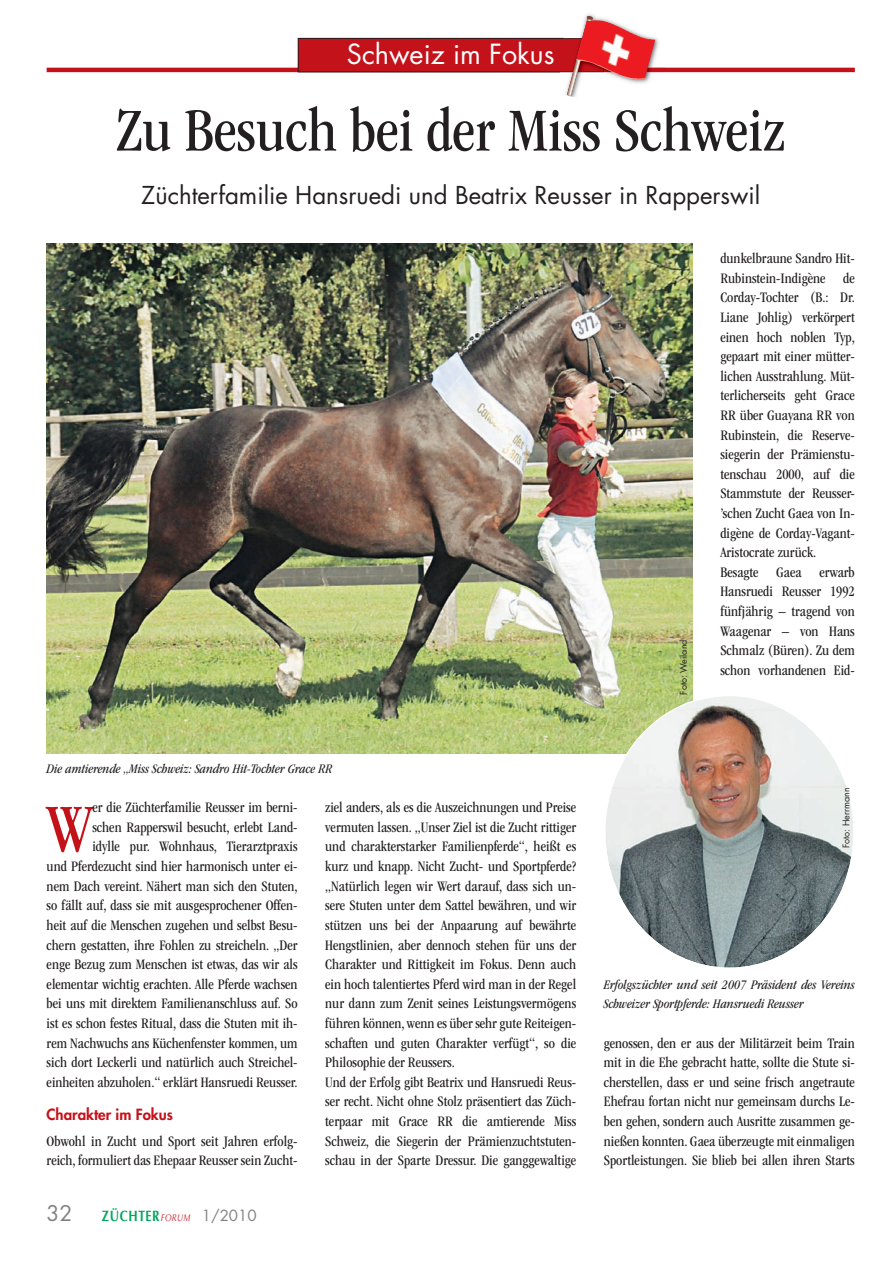
<style>
.page{position:relative;width:893px;height:1263px;background:#fff}
.page>*{position:absolute;margin:0;border:0;box-sizing:border-box;transform-origin:0 0}
.t1{font:condensed 70.8px "ITC Garamond Std";color:#c4121a}
.t2{font:condensed 63px "ITC Garamond Std";color:#231f20}
.t3{font:27px "Futura Std";color:#fff}
.t4{font:24px "Futura Std";color:#231f20}
.t5{font:21px "Futura Std";color:#808285}
.t6{font:condensed 15px/19.6px "ITC Garamond Std";color:#231f20}
.t7{font:700 15px "Optima LT Std";letter-spacing:.05em;color:#00a65d;scale:.8 1}
.t8{font:800 15px "Futura Std";color:#c4121a}
.t9{font:italic condensed 13.5px/19.6px "ITC Garamond Std";color:#231f20}
.t10{font:9px "Futura Std";color:#231f20}
.s1{font-weight:400;font-style:italic;font-size:9.75px;color:#c4121a}
.s2{font-family:"Futura Std";font-weight:400;color:#808285}
</style>
<div class="page">
<img style="left:46px;top:14px;width:809px;height:954px">
<h3 class="t3" style="left:347px;top:42px;width:209px">Schweiz im Fokus</h3>
<h2 class="t2" style="left:117px;top:106px;width:669px">Zu Besuch bei der Miss Schweiz</h2>
<h3 class="t4" style="left:141px;top:184px;width:620px">Züchterfamilie Hansruedi und Beatrix Reusser in Rapperswil</h3>
<p class="t10" style="left:679px;top:694px;width:57px;rotate:-90deg">Foto: Weiland</p>
<p class="t6" style="left:720px;top:250px;width:136px">dunkelbraune Sandro Hit-<br>Rubinstein-Indigène de<br>Corday-Tochter (B.: Dr.<br>Liane Johlig) verkörpert einen hoch noblen Typ, gepaart mit einer mütter&shy;lichen Ausstrahlung. Müt&shy;terlicherseits geht Grace<br>RR über Guayana RR von<br>Rubinstein, die Reserve&shy;siegerin der Prämienstu&shy;tenschau 2000, auf die<br>Stammstute der Reusser-’schen Zucht Gaea von In&shy;digène de Corday-Vagant-<br>Aristocrate zurück.<br>Besagte Gaea erwarb<br>Hansruedi Reusser 1992 fünfjährig – tragend von<br>Waagenar – von Hans<br>Schmalz (Büren). Zu dem schon vorhandenen Eid-</p>
<p class="t9" style="left:47px;top:760px;width:287px">Die amtierende „Miss Schweiz: Sandro Hit-Tochter Grace RR</p>
<p class="t6" style="left:47px;top:798px;width:252px;text-align:right">er die Züchterfamilie Reusser im berni-<br>schen Rapperswil besucht, erlebt Land -<br>idylle pur. Wohnhaus, Tierarztpraxis<br>und Pferdezucht sind hier harmonisch unter ei&shy;nem Dach vereint. Nähert man sich den Stuten, so fällt auf, dass sie mit ausgesprochener Offen&shy;heit auf die Menschen zugehen und selbst Besu&shy;chern gestatten, ihre Fohlen zu streicheln. „Der enge Bezug zum Menschen ist etwas, das wir als elementar wichtig erachten. Alle Pferde wachsen bei uns mit direktem Familienanschluss auf. So ist es schon festes Ritual, dass die Stuten mit ih&shy;rem Nachwuchs ans Küchenfenster kommen, um sich dort Leckerli und natürlich auch Streichel&shy;einheiten abzuholen.“ erklärt Hansruedi Reusser.</p>
<p class="t8" style="left:47px;top:1107px;width:128px">Charakter im Fokus</p>
<p class="t6" style="left:47px;top:1132px;width:252px">Obwohl in Zucht und Sport seit Jahren erfolg&shy;reich, formuliert das Ehepaar Reusser sein Zucht-</p>
<h1 class="t1" style="left:47px;top:801px;width:47px">W</h1>
<h3 class="t5" style="left:47px;top:1203px;width:27px">32</h3>
<p class="t7" style="left:102px;top:1207px;width:195px">ZÜCHTER<span class="s1">FORUM</span> <span class="s2">1/2010</span></p>
<p class="t6" style="left:325px;top:798px;width:252px">ziel anders, als es die Auszeichnungen und Preise vermuten lassen. „Unser Ziel ist die Zucht rittiger und charakterstarker Familienpferde“, heißt es kurz und knapp. Nicht Zucht- und Sportpferde? „Natürlich legen wir Wert darauf, dass sich un&shy;sere Stuten unter dem Sattel bewähren, und wir stützen uns bei der Anpaarung auf bewährte Hengstlinien, aber dennoch stehen für uns der Charakter und Rittigkeit im Fokus. Denn auch ein hoch talentiertes Pferd wird man in der Regel nur dann zum Zenit seines Leistungsvermögens führen können, wenn es über sehr gute Reiteigen&shy;schaften und guten Charakter verfügt“, so die Philosophie der Reussers.<br>Und der Erfolg gibt Beatrix und Hansruedi Reus&shy;ser recht. Nicht ohne Stolz präsentiert das Züch&shy;terpaar mit Grace RR die amtierende Miss Schweiz, die Siegerin der Prämienzuchtstuten&shy;schau in der Sparte Dressur. Die ganggewaltige</p>
<p class="t10" style="left:842px;top:848px;width:62px;rotate:-90deg">Foto: Herrmann</p>
<p class="t9" style="left:604px;top:975px;width:252px">Erfolgszüchter und seit 2007 Präsident des Vereins<br>Schweizer Sportpferde: Hansruedi Reusser</p>
<p class="t6" style="left:604px;top:1034px;width:252px;text-align:justify">genossen, den er aus der Militärzeit beim Train mit in die Ehe gebracht hatte, sollte die Stute si&shy;cherstellen, dass er und seine frisch angetraute Ehefrau fort an nicht nur gemeinsam durchs Le&shy;ben gehen, sondern auch Ausritte zusammen ge&shy;nießen konnten. Gaea überzeugte mit einmaligen Sportleistungen. Sie blieb bei allen ihren Starts</p>
</div>
